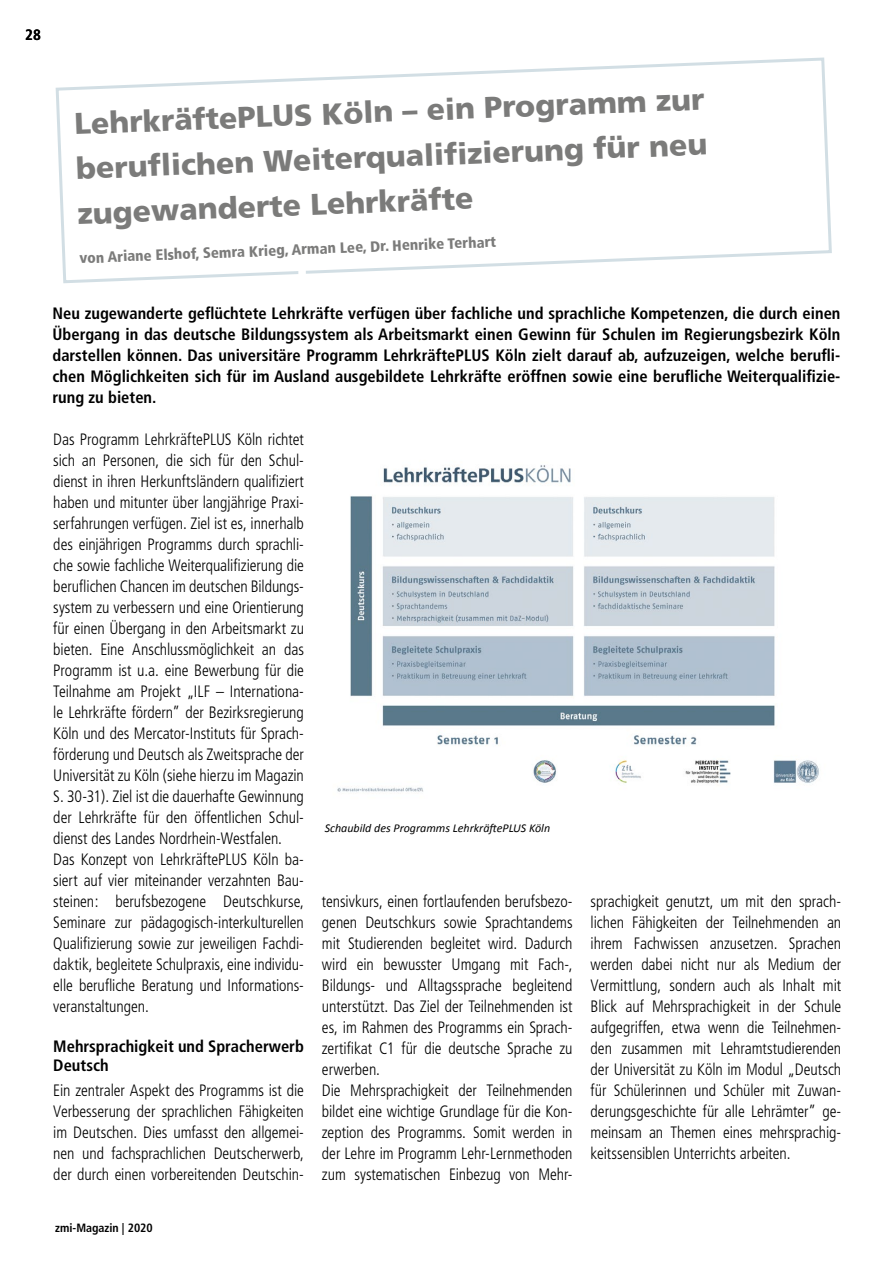
<style>
.page{position:relative;width:893px;height:1263px;background:#fff}
.page>*{position:absolute;margin:0;border:0;box-sizing:border-box;transform-origin:0 0}
.t1{font:900 30px/45.2px "Frutiger";color:#7b7b7a;text-align:justify}
.t2{font:300 condensed 16.5px/21px "Frutiger";letter-spacing:-.005em;color:#000;scale:.96 1}
.t3{font:700 condensed 16.5px/21px "Frutiger";color:#000}
.t4{font:900 condensed 15px "Frutiger";color:#7b7b7a}
.t5{font:700 condensed 15px "Frutiger";color:#000}
.t6{font:italic 12px "Calibri";color:#000}
.t7{font:700 condensed 12px "Frutiger";color:#000}
</style>
<div class="page">
<svg style="left:55px;top:57px;width:777px;height:227px"></svg>
<div style="left:298px;top:182px;width:8px;height:875px;background:#fff"></div>
<img style="left:337px;top:465px;width:482px;height:327px">
<p class="t5" style="left:25px;top:26px;width:17px">28</p>
<h1 class="t1" style="left:74px;top:99px;width:633px;rotate:-2deg">LehrkräftePLUS Köln – ein Programm zur berufl ichen Weiterqualifi zierung für neu zugewanderte Lehrkräfte</h1>
<p class="t4" style="left:79px;top:248px;width:418px;rotate:-2deg">von Ariane Elshof, Semra Krieg, Arman Lee, Dr. Henrike Terhart</p>
<p class="t3" style="left:53px;top:302px;width:789px;text-align:justify">Neu zugewanderte geflüchtete Lehrkräfte verfügen über fachliche und sprachliche Kompetenzen, die durch einen Übergang in das deutsche Bildungssystem als Arbeitsmarkt einen Gewinn für Schulen im Regierungsbezirk Köln darstellen können. Das universitäre Programm LehrkräftePLUS Köln zielt darauf ab, aufzuzeigen, welche berufli&shy;chen Möglichkeiten sich für im Ausland ausgebildete Lehrkräfte eröffnen sowie eine berufliche Weiterqualifizie&shy;rung zu bieten.</p>
<p class="t2" style="left:53px;top:429px;width:263px">Das Programm LehrkräftePLUS Köln richtet sich an Personen, die sich für den Schul&shy;dienst in ihren Herkunftsländern qualifiziert haben und mitunter über langjährige Praxi&shy;serfahrungen verfügen. Ziel ist es, innerhalb des einjährigen Programms durch sprachli&shy;che sowie fachliche Weiterqualifizierung die berufl ichen Chancen im deutschen Bildungs&shy;system zu verbessern und eine Orientierung für einen Übergang in den Arbeitsmarkt zu bieten. Eine Anschlussmöglichkeit an das Programm ist u.a. eine Bewerbung für die Teilnahme am Projekt „ILF – Internationa&shy;le Lehrkräfte fördern” der Bezirksregierung Köln und des Mercator-Instituts für Sprach&shy;förderung und Deutsch als Zweitsprache der Universität zu Köln (siehe hierzu im Magazin S. 30-31). Ziel ist die dauerhafte Gewinnung der Lehrkräfte für den öffentlichen Schul&shy;dienst des Landes Nordrhein-Westfalen.<br>Das Konzept von LehrkräftePLUS Köln ba&shy;siert auf vier miteinander verzahnten Bau&shy;steinen: berufsbezogene Deutschkurse, Seminare zur pädagogisch-interkulturellen Qualifizierung sowie zur jeweiligen Fachdi&shy;daktik, begleitete Schulpraxis, eine individu&shy;elle berufl iche Beratung und Informations&shy;veranstaltungen.</p>
<p class="t3" style="left:53px;top:1036px;width:252px;line-height:18.9px">Mehrsprachigkeit und Spracherwerb<br>Deutsch</p>
<p class="t2" style="left:53px;top:1080px;width:263px;text-align:justify">Ein zentraler Aspekt des Programms ist die Verbesserung der sprachlichen Fähigkeiten im Deutschen. Dies umfasst den allgemei&shy;nen und fachsprachlichen Deutscherwerb, der durch einen vorbereitenden Deutschin-</p>
<p class="t7" style="left:55px;top:1221px;width:99px">zmi-Magazin | 2020</p>
<p class="t6" style="left:325px;top:819px;width:227px">Schaubild des Programms LehrkräftePLUS Köln</p>
<p class="t2" style="left:322px;top:891px;width:263px">tensivkurs, einen fortlaufenden berufsbezo&shy;genen Deutschkurs sowie Sprachtandems mit Studierenden begleitet wird. Dadurch wird ein bewusster Umgang mit Fach-, Bildungs- und Alltagssprache begleitend unterstützt. Das Ziel der Teilnehmenden ist es, im Rahmen des Programms ein Sprach&shy;zertifikat C1 für die deutsche Sprache zu erwerben.<br>Die Mehrsprachigkeit der Teilnehmenden bildet eine wichtige Grundlage für die Kon&shy;zeption des Programms. Somit werden in der Lehre im Programm Lehr-Lernmethoden zum systematischen Einbezug von Mehr-</p>
<p class="t2" style="left:591px;top:891px;width:263px;text-align:justify">sprachigkeit genutzt, um mit den sprach&shy;lichen Fähigkeiten der Teilnehmenden an ihrem Fachwissen anzusetzen. Sprachen werden dabei nicht nur als Medium der Vermittlung, sondern auch als Inhalt mit Blick auf Mehrsprachigkeit in der Schule aufgegriffen, etwa wenn die Teilnehmen&shy;den zusammen mit Lehramtstudierenden der Universität zu Köln im Modul „Deutsch für Schülerinnen und Schüler mit Zuwan&shy;derungsgeschichte für alle Lehrämter” ge&shy;meinsam an Themen eines mehrsprachig&shy;keitssensiblen Unterrichts arbeiten.</p>
</div>
